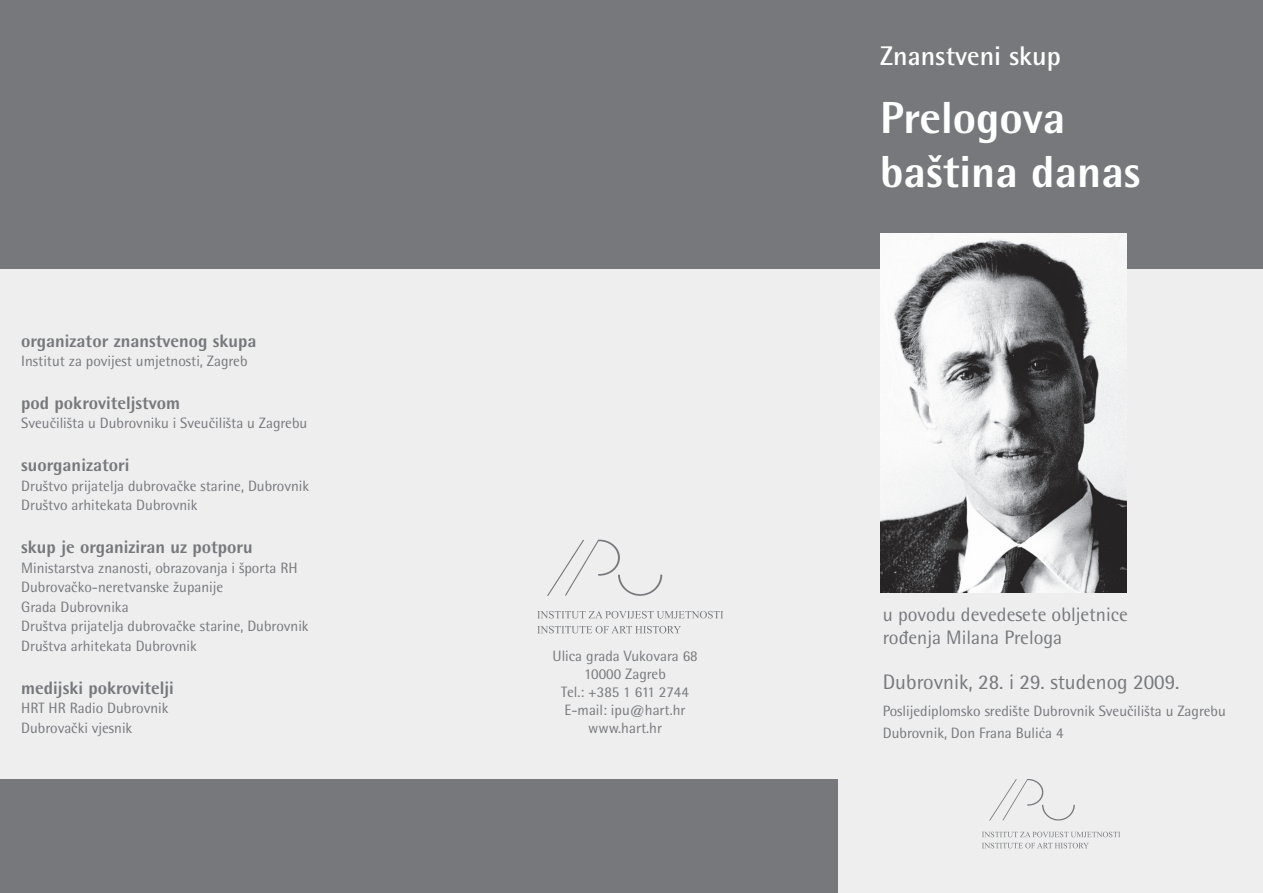
<style>
.page{position:relative;width:1263px;height:893px;background:#eeeeef}
.page>*{position:absolute;margin:0;border:0;box-sizing:border-box;transform-origin:0 0}
.t1{font:800 45px/54px "Rotis Sans";color:#fff}
.t2{font:700 27px "Rotis Sans";color:#fff}
.t3{font:21px "Rotis Sans";color:#76787b}
.t4{font:19.5px/23.4px "Rotis Sans";color:#76787b}
.t5{font:800 18px "Rotis Sans";color:#76787b}
.t6{font:15px/19.5px "Rotis Sans";color:#76787b}
</style>
<div class="page">
<img style="left:982px;top:779px;width:138px;height:70px">
<div style="left:0;top:0;width:1263px;height:269px;background:#76787b"></div>
<img style="left:537px;top:539px;width:186px;height:95px">
<div style="left:0;top:780px;width:838px;height:113px;background:#76787b"></div>
<img style="left:880px;top:234px;width:247px;height:358px">
<p class="t5" style="left:21px;top:329px;width:237px">organizator znanstvenog skupa</p>
<p class="t6" style="left:21px;top:351px;width:228px">Institut za povijest umjetnosti, Zagreb</p>
<p class="t5" style="left:21px;top:391px;width:160px">pod pokroviteljstvom</p>
<p class="t6" style="left:21px;top:413px;width:288px">Sveučilišta u Dubrovniku i Sveučilišta u Zagrebu</p>
<p class="t5" style="left:21px;top:454px;width:110px">suorganizatori</p>
<p class="t6" style="left:21px;top:476px;width:289px">Društvo prijatelja dubrovačke starine, Dubrovnik<br>Društvo arhitekata Dubrovnik</p>
<p class="t5" style="left:21px;top:536px;width:233px">skup je organiziran uz potporu</p>
<p class="t6" style="left:21px;top:558px;width:289px">Ministarstva znanosti, obrazovanja i športa RH Dubrovačko-neretvanske županije<br>Grada Dubrovnika<br>Društva prijatelja dubrovačke starine, Dubrovnik Društva arhitekata Dubrovnik</p>
<p class="t5" style="left:21px;top:676px;width:154px">medijski pokrovitelji</p>
<p class="t6" style="left:21px;top:698px;width:149px">HRT HR Radio Dubrovnik<br>Dubrovački vjesnik</p>
<p class="t6" style="left:552px;top:646px;width:147px;line-height:18px;text-align:center">Ulica grada Vukovara 68<br>10000 Zagreb<br>Tel.: +385 1 611 2744<br>E-mail: ipu@hart.hr www.hart.hr</p>
<h2 class="t2" style="left:880px;top:39px;width:182px">Znanstveni skup</h2>
<h1 class="t1" style="left:880px;top:90px;width:262px">Prelogova baština danas</h1>
<h3 class="t4" style="left:883px;top:602px;width:247px">u povodu devedesete obljetnice rođenja Milana Preloga</h3>
<h3 class="t3" style="left:883px;top:670px;width:298px">Dubrovnik, 28. i 29. studenog 2009.</h3>
<p class="t6" style="left:883px;top:700px;width:344px;line-height:22.2px">Poslijediplomsko središte Dubrovnik Sveučilišta u Zagrebu<br>Dubrovnik, Don Frana Bulića 4</p>
</div>
